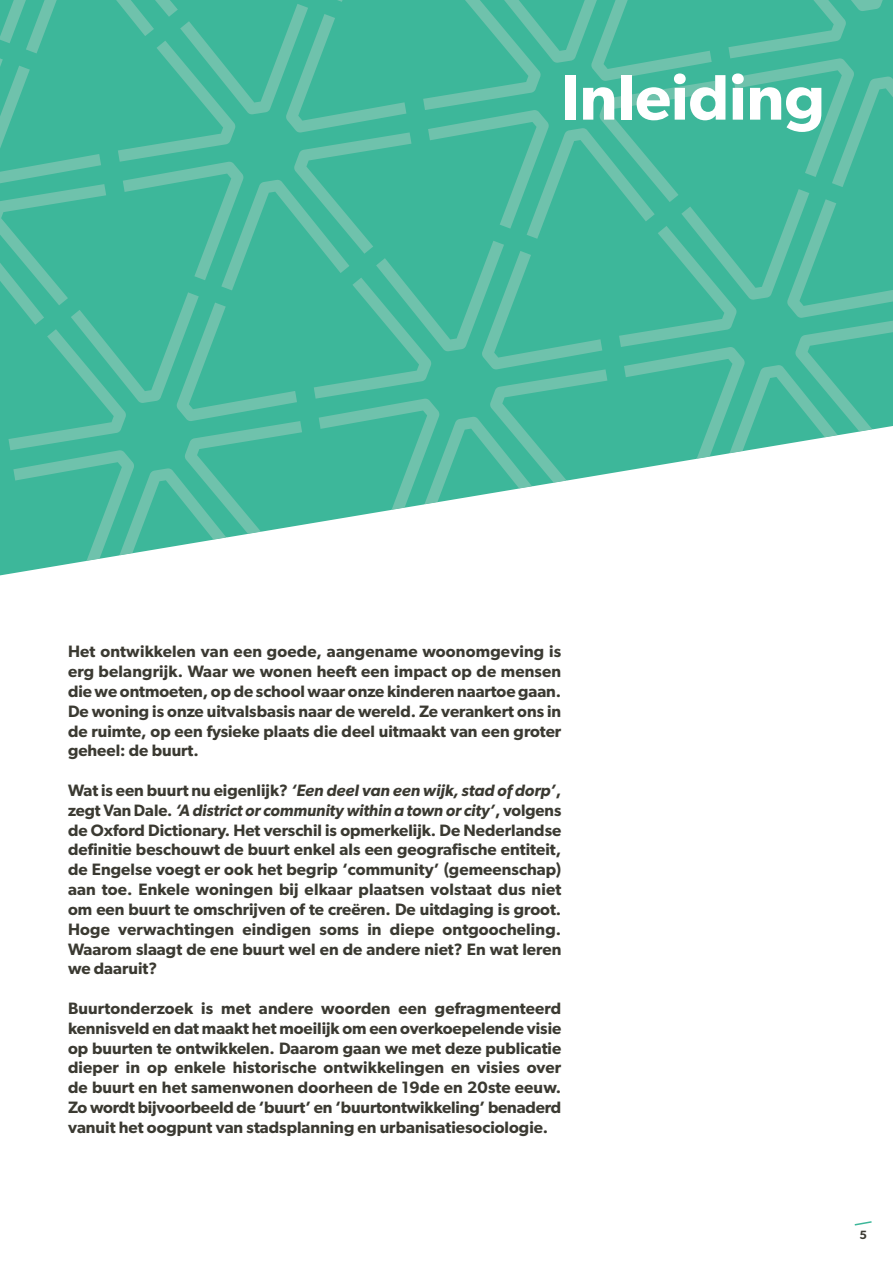
<style>
.page{position:relative;width:893px;height:1263px;background:#fff}
.page>*{position:absolute;margin:0;border:0;box-sizing:border-box;transform-origin:0 0}
.t1{font:600 64.5px "Gibson";color:#fff}
.t2{font:600 16.5px/19.8px "Gibson";color:#3b3a32;text-align:justify}
.t3{font:600 12px "Gibson";color:#3b3a32}
.s1{font-style:italic}
</style>
<div class="page">
<svg style="left:854px;top:1221px;width:18px;height:5px"></svg>
<svg style="left:0;top:0;width:893px;height:575px"></svg>
<svg style="left:304px;top:0;width:43px;height:2px"></svg>
<svg style="left:0;top:0;width:216px;height:325px;background:#45b89c"></svg>
<svg style="left:118px;top:4px;width:293px;height:286px;background:#46b99d"></svg>
<svg style="left:423px;top:0;width:294px;height:239px;background:#47b99d"></svg>
<svg style="left:728px;top:0;width:165px;height:187px;background:#46b99d"></svg>
<svg style="left:85px;top:561px;width:179px;height:14px"></svg>
<svg style="left:8px;top:292px;width:294px;height:269px;background:#50bca2"></svg>
<svg style="left:390px;top:510px;width:179px;height:17px"></svg>
<svg style="left:314px;top:241px;width:293px;height:269px;background:#50bca2"></svg>
<svg style="left:696px;top:459px;width:178px;height:17px"></svg>
<svg style="left:619px;top:189px;width:274px;height:270px;background:#4fbca2"></svg>
<h1 class="t1" style="left:561px;top:75px;width:265px">Inleiding</h1>
<p class="t2" style="left:68px;top:643px;width:495px">Het ontwikkelen van een goede, aangename woonomgeving is erg belangrijk. Waar we wonen heeft een impact op de mensen die we ontmoeten, op de school waar onze kinderen naartoe gaan.<br>De woning is onze uitvalsbasis naar de wereld. Ze verankert ons in de ruimte, op een fysieke plaats die deel uitmaakt van een groter geheel: de buurt.</p>
<p class="t2" style="left:68px;top:782px;width:495px">Wat is een buurt nu eigenlijk? <span class="s1">‘Een deel van een wijk, stad of dorp’</span>, zegt Van Dale. <span class="s1">‘A district or community within a town or city’</span>, volgens de Oxford Dictionary. Het verschil is opmerkelijk. De Nederlandse definitie beschouwt de buurt enkel als een geografische entiteit, de Engelse voegt er ook het begrip ‘community’ (gemeenschap) aan toe. Enkele woningen bij elkaar plaatsen volstaat dus niet om een buurt te omschrijven of te creëren. De uitdaging is groot.<br>Hoge verwachtingen eindigen soms in diepe ontgoocheling.<br>Waarom slaagt de ene buurt wel en de andere niet? En wat leren we daaruit?</p>
<p class="t2" style="left:68px;top:1000px;width:495px">Buurtonderzoek is met andere woorden een gefragmenteerd kennisveld en dat maakt het moeilijk om een overkoepelende visie op buurten te ontwikkelen. Daarom gaan we met deze publicatie dieper in op enkele historische ontwikkelingen en visies over de buurt en het samenwonen doorheen de 19de en 20ste eeuw.<br>Zo wordt bijvoorbeeld de ‘buurt’ en ‘buurtontwikkeling’ benaderd vanuit het oogpunt van stadsplanning en urbanisatiesociologie.</p>
<p class="t3" style="left:859px;top:1230px;width:9px">5</p>
</div>
